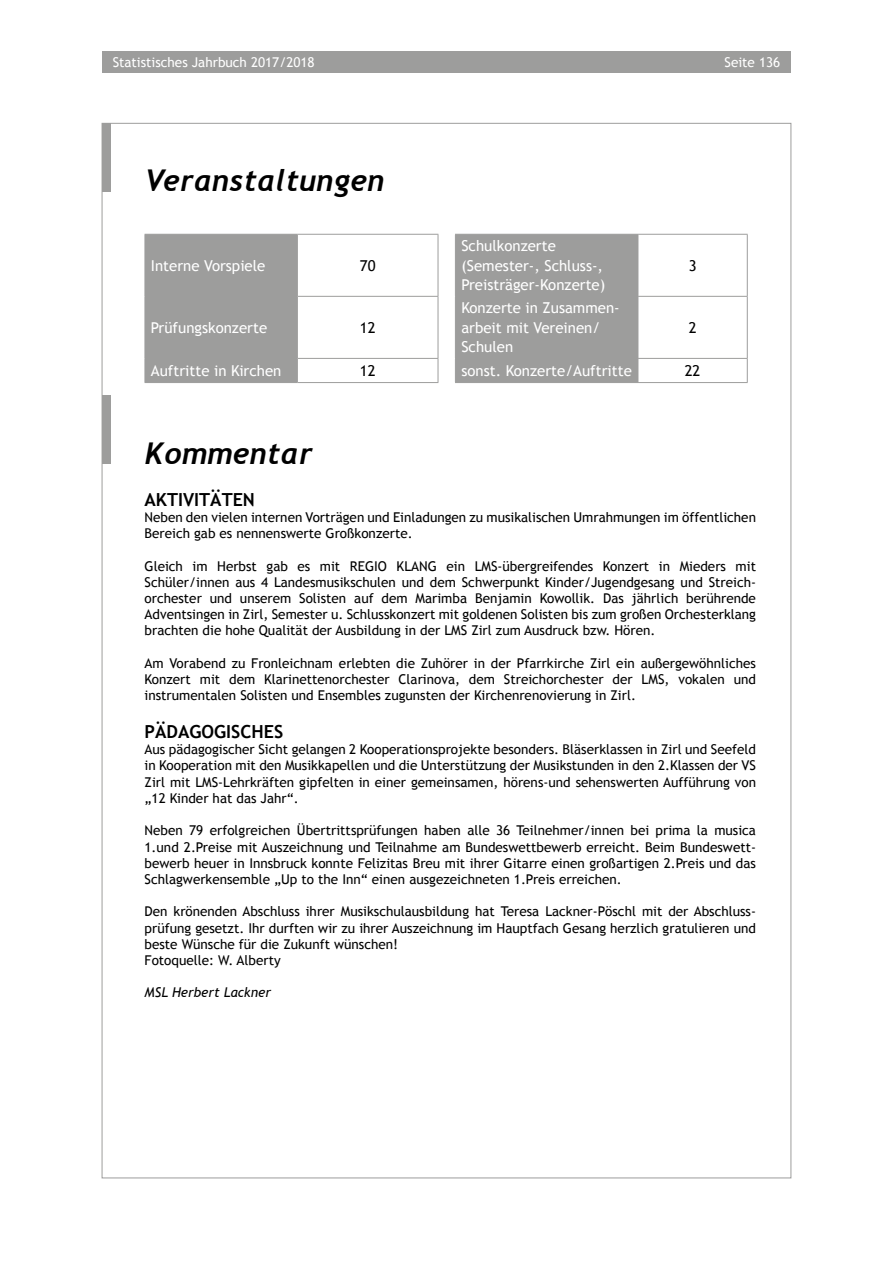
<style>
.page{position:relative;width:893px;height:1263px;background:#fff}
.page>*{position:absolute;margin:0;border:0;box-sizing:border-box;transform-origin:0 0}
.t1{font:italic 700 30px "Trebuchet";letter-spacing:.015em;color:#000}
.t2{font:700 18px "Trebuchet MS";color:#000}
.t3{font:15px/19.5px "Trebuchet MS";color:#fff}
.t4{font:15px "Trebuchet MS";color:#000}
.t5{font:13.5px/16.2px "Trebuchet MS";color:#000;text-align:justify}
.t6{font:13.5px "Trebuchet MS";color:#fff}
.t7{font:italic 13.5px "Trebuchet MS";color:#000}
</style>
<div class="page">
<div style="left:102px;top:51px;width:689px;height:21px;background:#9d9d9c"></div>
<div style="left:102px;top:123px;width:9px;height:68px;background:#9d9d9c"></div>
<div style="left:102px;top:395px;width:9px;height:68px;background:#9d9d9c"></div>
<svg style="left:146px;top:234px;width:492px;height:149px;fill:#9d9d9c"></svg>
<hr style="left:145px;top:234px;width:152px;height:1px;background:#9d9d9c">
<hr style="left:145px;top:235px;width:1px;height:61px;background:#9d9d9c">
<hr style="left:297px;top:234px;width:141px;height:1px;background:#9d9d9c">
<hr style="left:297px;top:235px;width:1px;height:61px;background:#9d9d9c">
<hr style="left:438px;top:235px;width:1px;height:61px;background:#9d9d9c">
<hr style="left:145px;top:296px;width:152px;height:1px;background:#9d9d9c">
<hr style="left:145px;top:297px;width:1px;height:61px;background:#9d9d9c">
<hr style="left:297px;top:296px;width:141px;height:1px;background:#9d9d9c">
<hr style="left:297px;top:297px;width:1px;height:61px;background:#9d9d9c">
<hr style="left:438px;top:297px;width:1px;height:61px;background:#9d9d9c">
<hr style="left:145px;top:358px;width:152px;height:1px;background:#9d9d9c">
<svg style="left:145px;top:359px;width:1px;height:23px"></svg>
<hr style="left:297px;top:358px;width:141px;height:1px;background:#9d9d9c">
<svg style="left:297px;top:359px;width:1px;height:23px"></svg>
<svg style="left:438px;top:359px;width:1px;height:23px"></svg>
<hr style="left:145px;top:382px;width:152px;height:1px;background:#9d9d9c">
<hr style="left:297px;top:382px;width:141px;height:1px;background:#9d9d9c">
<hr style="left:455px;top:234px;width:183px;height:1px;background:#9d9d9c">
<hr style="left:455px;top:235px;width:1px;height:61px;background:#9d9d9c">
<hr style="left:638px;top:234px;width:110px;height:1px;background:#9d9d9c">
<hr style="left:638px;top:235px;width:1px;height:61px;background:#9d9d9c">
<hr style="left:747px;top:235px;width:1px;height:61px;background:#9d9d9c">
<hr style="left:455px;top:296px;width:183px;height:1px;background:#9d9d9c">
<hr style="left:455px;top:297px;width:1px;height:61px;background:#9d9d9c">
<hr style="left:638px;top:296px;width:110px;height:1px;background:#9d9d9c">
<hr style="left:638px;top:297px;width:1px;height:61px;background:#9d9d9c">
<hr style="left:747px;top:297px;width:1px;height:61px;background:#9d9d9c">
<hr style="left:455px;top:358px;width:183px;height:1px;background:#9d9d9c">
<svg style="left:455px;top:359px;width:1px;height:23px"></svg>
<hr style="left:638px;top:358px;width:110px;height:1px;background:#9d9d9c">
<svg style="left:638px;top:359px;width:1px;height:23px"></svg>
<svg style="left:747px;top:359px;width:1px;height:23px"></svg>
<hr style="left:455px;top:382px;width:183px;height:1px;background:#9d9d9c">
<hr style="left:638px;top:382px;width:110px;height:1px;background:#9d9d9c">
<p class="t6" style="left:113px;top:54px;width:204px">Statistisches Jahrbuch 2017/2018</p>
<p class="t6" style="left:725px;top:54px;width:57px">Seite 136</p>
<h1 class="t1" style="left:145px;top:162px;width:241px">Veranstaltungen</h1>
<p class="t3" style="left:151px;top:256px;width:116px">Interne Vorspiele</p>
<p class="t4" style="left:360px;top:257px;width:17px">70</p>
<p class="t3" style="left:151px;top:318px;width:118px">Prüfungskonzerte</p>
<p class="t4" style="left:360px;top:319px;width:17px">12</p>
<p class="t3" style="left:461px;top:236px;width:145px">Schulkonzerte (Semester-, Schluss-,<br>Preisträger-Konzerte)</p>
<p class="t3" style="left:461px;top:298px;width:160px">Konzerte in Zusammen&shy;arbeit mit Vereinen/<br>Schulen</p>
<p class="t4" style="left:689px;top:257px;width:9px">3</p>
<p class="t4" style="left:689px;top:319px;width:9px">2</p>
<p class="t3" style="left:151px;top:361px;width:132px">Auftritte in Kirchen</p>
<p class="t4" style="left:360px;top:362px;width:17px">12</p>
<p class="t3" style="left:461px;top:361px;width:172px">sonst. Konzerte/Auftritte</p>
<p class="t4" style="left:685px;top:362px;width:17px">22</p>
<h1 class="t1" style="left:145px;top:435px;width:169px">Kommentar</h1>
<h2 class="t2" style="left:145px;top:488px;width:112px">AKTIVITÄTEN</h2>
<p class="t5" style="left:145px;top:509px;width:613px">Neben den vielen internen Vorträgen und Einladungen zu musikalischen Umrahmungen im öffentlichen<br>Bereich gab es nennenswerte Großkonzerte.</p>
<p class="t5" style="left:145px;top:558px;width:613px">Gleich im Herbst gab es mit REGIO KLANG ein LMS-übergreifendes Konzert in Mieders mit Schüler/innen aus 4 Landesmusikschulen und dem Schwerpunkt Kinder/Jugendgesang und Streich&shy;orchester und unserem Solisten auf dem Marimba Benjamin Kowollik. Das jährlich berührende Adventsingen in Zirl, Semester u. Schlusskonzert mit goldenen Solisten bis zum großen Orchesterklang brachten die hohe Qualität der Ausbildung in der LMS Zirl zum Ausdruck bzw. Hören.</p>
<p class="t5" style="left:145px;top:655px;width:613px">Am Vorabend zu Fronleichnam erlebten die Zuhörer in der Pfarrkirche Zirl ein außergewöhnliches Konzert mit dem Klarinettenorchester Clarinova, dem Streichorchester der LMS, vokalen und instrumentalen Solisten und Ensembles zugunsten der Kirchenrenovierung in Zirl.</p>
<h2 class="t2" style="left:145px;top:720px;width:140px">PÄDAGOGISCHES</h2>
<p class="t5" style="left:145px;top:741px;width:613px">Aus pädagogischer Sicht gelangen 2 Kooperationsprojekte besonders. Bläserklassen in Zirl und Seefeld in Kooperation mit den Musikkapellen und die Unterstützung der Musikstunden in den 2.Klassen der VS Zirl mit LMS-Lehrkräften gipfelten in einer gemeinsamen, hörens-und sehenswerten Aufführung von „12 Kinder hat das Jahr“.</p>
<p class="t5" style="left:145px;top:822px;width:613px">Neben 79 erfolgreichen Übertrittsprüfungen haben alle 36 Teilnehmer/innen bei prima la musica 1.und 2.Preise mit Auszeichnung und Teilnahme am Bundeswettbewerb erreicht. Beim Bundeswett&shy;bewerb heuer in Innsbruck konnte Felizitas Breu mit ihrer Gitarre einen großartigen 2.Preis und das Schlagwerkensemble „Up to the Inn“ einen ausgezeichneten 1.Preis erreichen.</p>
<p class="t5" style="left:145px;top:903px;width:613px;text-align:left">Den krönenden Abschluss ihrer Musikschulausbildung hat Teresa Lackner-Pöschl mit der Abschluss&shy;prüfung gesetzt. Ihr durften wir zu ihrer Auszeichnung im Hauptfach Gesang herzlich gratulieren und beste Wünsche für die Zukunft wünschen!<br>Fotoquelle: W. Alberty</p>
<p class="t7" style="left:145px;top:984px;width:128px">MSL Herbert Lackner</p>
</div>
